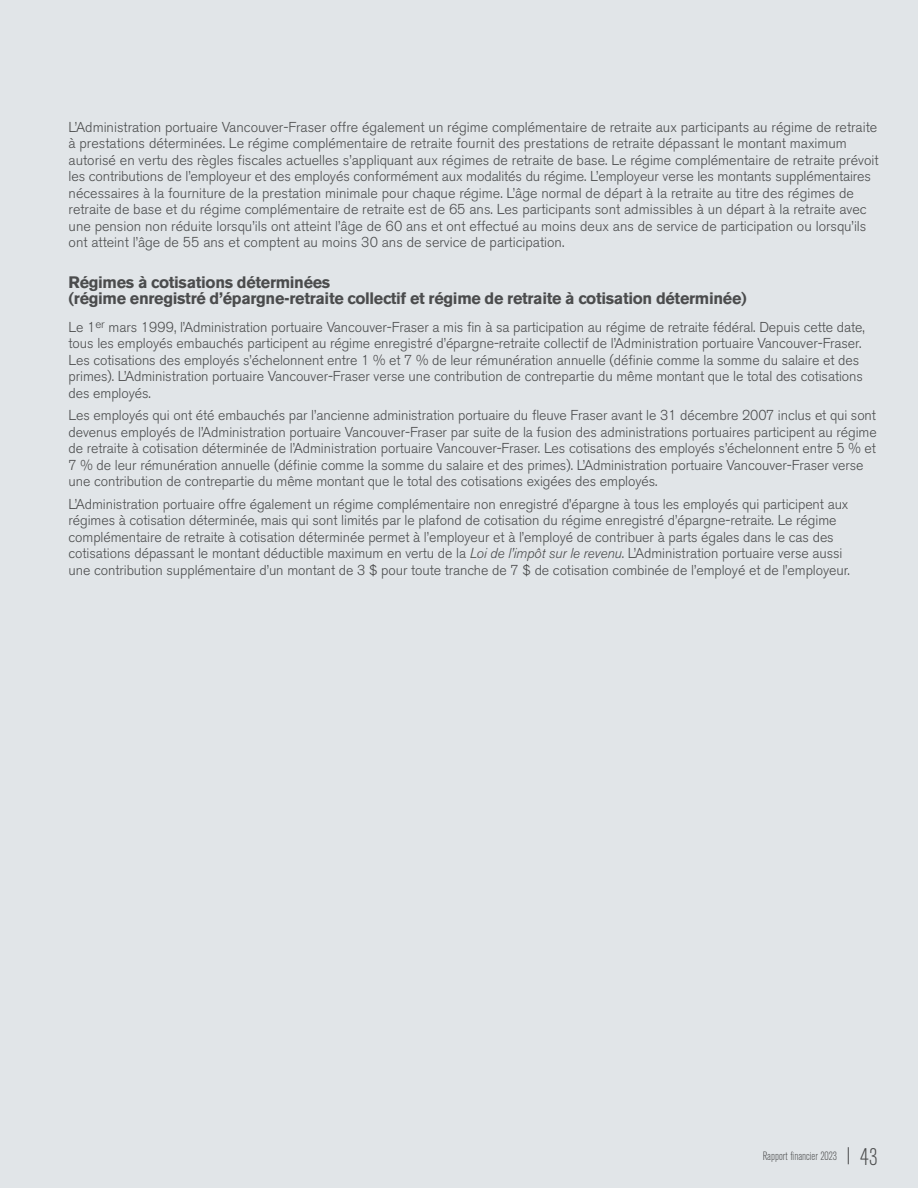
<style>
.page{position:relative;width:918px;height:1188px;background:#e1e5e8}
.page>*{position:absolute;margin:0;border:0;box-sizing:border-box;transform-origin:0 0}
.t1{font:300 condensed 24px "Akzidenz Grotesk BE";color:#4b4c4d}
.t2{font:700 16.5px/16.5px "Akzidenz Grotesk BE";letter-spacing:-.02em;color:#4b4c4d}
.t3{font:300 14.25px/16.5px "Akzidenz Grotesk BE";letter-spacing:-.005em;color:#4b4c4d}
.t4{font:300 condensed 12px "Akzidenz Grotesk BE";color:#4b4c4d}
.s1{font-style:italic}
.s2{font-size:17.1px}
</style>
<div class="page">
<p class="t3" style="left:69px;top:119px;width:812px">L’Administration portuaire Vancouver-Fraser offre également un régime complémentaire de retraite aux participants au régime de retraite à prestations déterminées. Le régime complémentaire de retraite fournit des prestations de retraite dépassant le montant maximum autorisé en vertu des règles fiscales actuelles s’appliquant aux régimes de retraite de base. Le régime complémentaire de retraite prévoit les contributions de l’employeur et des employés conformément aux modalités du régime. L’employeur verse les montants supplémentaires nécessaires à la fourniture de la prestation minimale pour chaque régime. L’âge normal de départ à la retraite au titre des régimes de retraite de base et du régime complémentaire de retraite est de 65 ans. Les participants sont admissibles à un départ à la retraite avec une pension non réduite lorsqu’ils ont atteint l’âge de 60 ans et ont effectué au moins deux ans de service de participation ou lorsqu’ils ont atteint l’âge de 55 ans et comptent au moins 30 ans de service de participation.</p>
<p class="t2" style="left:69px;top:274px;width:680px">Régimes à cotisations déterminées<br>(régime enregistré d’épargne-retraite collectif et régime de retraite à cotisation déterminée)</p>
<p class="t3" style="left:69px;top:319px;width:798px">Le 1<sup>er</sup> mars 1999, l’Administration portuaire Vancouver-Fraser a mis fin à sa participation au régime de retraite fédéral. Depuis cette date, tous les employés embauchés participent au régime enregistré d’épargne-retraite collectif de l’Administration portuaire Vancouver-Fraser.<br>Les cotisations des employés s’échelonnent entre 1 % et 7 % de leur rémunération annuelle (définie comme la somme du salaire et des primes). L’Administration portuaire Vancouver-Fraser verse une contribution de contrepartie du même montant que le total des cotisations des employés.</p>
<p class="t3" style="left:69px;top:407px;width:810px">Les employés qui ont été embauchés par l’ancienne administration portuaire du fleuve Fraser avant le 31 décembre 2007 inclus et qui sont devenus employés de l’Administration portuaire Vancouver-Fraser par suite de la fusion des administrations portuaires participent au régime de retraite à cotisation déterminée de l’Administration portuaire Vancouver-Fraser. Les cotisations des employés s’échelonnent entre 5 % et 7 % de leur rémunération annuelle (définie comme la somme du salaire et des primes). L’Administration portuaire Vancouver-Fraser verse une contribution de contrepartie du même montant que le total des cotisations exigées des employés.</p>
<p class="t3" style="left:69px;top:496px;width:783px">L’Administration portuaire offre également un régime complémentaire non enregistré d’épargne à tous les employés qui participent aux régimes à cotisation déterminée, mais qui sont limités par le plafond de cotisation du régime enregistré d’épargne-retraite. Le régime complémentaire de retraite à cotisation déterminée permet à l’employeur et à l’employé de contribuer à parts égales dans le cas des cotisations dépassant le montant déductible maximum en vertu de la <span class="s1">Loi de l’impôt sur le revenu</span>. L’Administration portuaire verse aussi une contribution supplémentaire d’un montant de 3 $ pour toute tranche de 7 $ de cotisation combinée de l’employé et de l’employeur.</p>
<p class="t4" style="left:763px;top:1150px;width:90px">Rapport financier 2023 <span class="s2">|</span></p>
<h1 class="t1" style="left:860px;top:1144px;width:19px">43</h1>
</div>
